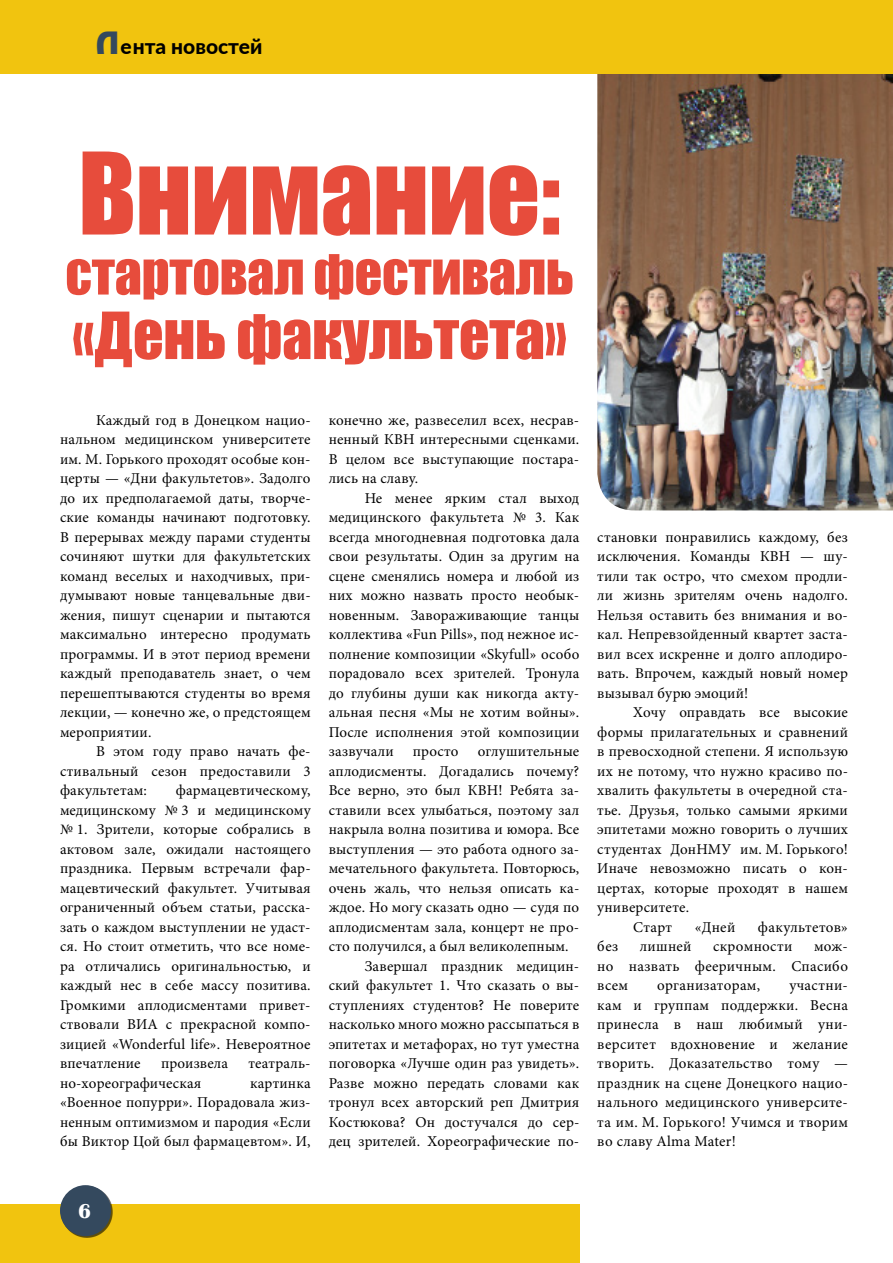
<style>
.page{position:relative;width:893px;height:1263px;background:#fff}
.page>*{position:absolute;margin:0;border:0;box-sizing:border-box;transform-origin:0 0}
.t1{font:105px "Impact";letter-spacing:-.005em;color:#e74c3c}
.t2{font:60px "Impact";letter-spacing:-.005em;color:#e74c3c}
.t3{font:54px "Impact";letter-spacing:-.005em;color:#e74c3c}
.t4{font:800 21px "Lato";color:#000}
.t5{font:700 21px "Britannic";color:#fff}
.t6{font:15px/19.5px "Minion Pro";letter-spacing:.01em;color:#000;text-align:justify}
.s1{font-family:"Adver Gothic";font-weight:400;font-size:30px;color:#34495e}
</style>
<div class="page">
<img style="left:597px;top:74px;width:296px;height:436px">
<div style="left:0;top:0;width:893px;height:74px;background:#f1c40f"></div>
<div style="left:0;top:1204px;width:579px;height:59px;background:#f1c40f"></div>
<div style="left:61px;top:1186px;width:51px;height:51px;background:#000;opacity:.6"></div>
<div style="left:60px;top:1185px;width:51px;height:51px;background:#34495e;border-radius:50%"></div>
<h3 class="t4" style="left:96px;top:31px;width:168px"><span class="s1">Л</span>ента новостей</h3>
<h1 class="t1" style="left:78px;top:112px;width:484px">Внимание:</h1>
<h3 class="t3" style="left:65px;top:231px;width:510px">стартовал фестиваль</h3>
<h2 class="t2" style="left:72px;top:289px;width:496px">«День факультета»</h2>
<p class="t6" style="left:60px;top:410px;width:252px;text-indent:36px">Каждый год в Донецком нацио&shy;нальном медицинском университете им. М. Горького проходят особые кон&shy;церты — «Дни факультетов». Задолго до их предполагаемой даты, творче&shy;ские команды начинают подготовку.<br>В перерывах между парами студенты сочиняют шутки для факультетских команд веселых и находчивых, при&shy;думывают новые танцевальные дви&shy;жения, пишут сценарии и пытаются максимально интересно продумать программы. И в этот период времени каждый преподаватель знает, о чем перешептываются студенты во время лекции, — конечно же, о предстоящем мероприятии.</p>
<p class="t6" style="left:60px;top:742px;width:252px;text-indent:36px">В этом году право начать фе&shy;стивальный сезон предоставили 3 факультетам:</p>
<p class="t6" style="left:60px;top:781px;width:252px;text-indent:116px">фармацевтическому, медицинскому № 3 и медицинскому № 1. Зрители, которые собрались в актовом зале, ожидали настоящего праздника. Первым встречали фар&shy;мацевтический факультет. Учитывая ограниченный объем статьи, расска&shy;зать о каждом выступлении не удаст&shy;ся. Но стоит отметить, что все номе&shy;ра отличались оригинальностью, и каждый нес в себе массу позитива.<br>Громкими аплодисментами привет&shy;ствовали ВИА с прекрасной компо&shy;зицией «Wonderful life». Невероятное впечатление</p>
<p class="t6" style="left:161px;top:1054px;width:68px">произвела</p>
<p class="t6" style="left:248px;top:1054px;width:64px">театраль-</p>
<p class="t6" style="left:60px;top:1073px;width:143px">но-хореографическая</p>
<p class="t6" style="left:60px;top:1073px;width:252px;text-indent:190px">картинка «Военное попурри». Порадовала жиз&shy;ненным оптимизмом и пародия «Если бы Виктор Цой был фармацевтом». И,</p>
<p class="t6" style="left:329px;top:410px;width:252px">конечно же, развеселил всех, несрав&shy;ненный КВН интересными сценками.<br>В целом все выступающие постара&shy;лись на славу.</p>
<p class="t6" style="left:329px;top:488px;width:252px;text-indent:36px">Не менее ярким стал выход медицинского факультета № 3. Как всегда многодневная подготовка дала свои результаты. Один за другим на сцене сменялись номера и любой из них можно назвать просто необык&shy;новенным. Завораживающие танцы коллектива «Fun Pills», под нежное ис&shy;полнение композиции «Skyfull» особо порадовало всех зрителей. Тронула до глубины души как никогда акту&shy;альная песня «Мы не хотим войны».<br>После исполнения этой композиции зазвучали</p>
<p class="t6" style="left:413px;top:742px;width:47px">просто</p>
<p class="t6" style="left:478px;top:742px;width:103px">оглушительные</p>
<p class="t6" style="left:329px;top:761px;width:252px">аплодисменты. Догадались почему?</p>
<p class="t6" style="left:329px;top:781px;width:252px">Все верно, это был КВН! Ребята за-</p>
<p class="t6" style="left:329px;top:800px;width:252px">ставили всех улыбаться, поэтому зал</p>
<p class="t6" style="left:329px;top:820px;width:252px">накрыла волна позитива и юмора. Все</p>
<p class="t6" style="left:329px;top:839px;width:252px">выступления — это работа одного за-</p>
<p class="t6" style="left:329px;top:859px;width:252px">мечательного факультета. Повторюсь,</p>
<p class="t6" style="left:329px;top:878px;width:252px">очень жаль, что нельзя описать ка-</p>
<p class="t6" style="left:329px;top:898px;width:252px">ждое. Но могу сказать одно — судя по</p>
<p class="t6" style="left:329px;top:917px;width:252px">аплодисментам зала, концерт не про-</p>
<p class="t6" style="left:329px;top:937px;width:241px">сто получился, а был великолепным.</p>
<p class="t6" style="left:365px;top:956px;width:216px">Завершал праздник медицин-</p>
<p class="t6" style="left:329px;top:976px;width:252px">ский факультет 1. Что сказать о вы-</p>
<p class="t6" style="left:329px;top:995px;width:252px">ступлениях студентов? Не поверите</p>
<p class="t6" style="left:329px;top:1015px;width:252px">насколько много можно рассыпаться в</p>
<p class="t6" style="left:329px;top:1034px;width:252px">эпитетах и метафорах, но тут уместна</p>
<p class="t6" style="left:329px;top:1054px;width:252px">поговорка «Лучше один раз увидеть».</p>
<p class="t6" style="left:329px;top:1073px;width:252px">Разве можно передать словами как</p>
<p class="t6" style="left:329px;top:1093px;width:252px">тронул всех авторский реп Дмитрия</p>
<p class="t6" style="left:329px;top:1112px;width:252px">Костюкова? Он достучался до сер-</p>
<p class="t6" style="left:329px;top:1132px;width:252px">дец зрителей. Хореографические по-</p>
<p class="t6" style="left:597px;top:527px;width:252px">становки понравились каждому, без исключения. Команды КВН — шу&shy;тили так остро, что смехом продли&shy;ли жизнь зрителям очень надолго.<br>Нельзя оставить без внимания и во&shy;кал. Непревзойденный квартет заста&shy;вил всех искренне и долго аплодиро&shy;вать. Впрочем, каждый новый номер вызывал бурю эмоций!</p>
<p class="t6" style="left:633px;top:703px;width:216px">Хочу оправдать все высокие</p>
<p class="t6" style="left:597px;top:722px;width:252px">формы прилагательных и сравнений</p>
<p class="t6" style="left:597px;top:742px;width:252px">в превосходной степени. Я использую</p>
<p class="t6" style="left:597px;top:761px;width:252px">их не потому, что нужно красиво по-</p>
<p class="t6" style="left:597px;top:781px;width:252px">хвалить факультеты в очередной ста-</p>
<p class="t6" style="left:597px;top:800px;width:252px">тье. Друзья, только самыми яркими</p>
<p class="t6" style="left:597px;top:820px;width:252px">эпитетами можно говорить о лучших</p>
<p class="t6" style="left:597px;top:839px;width:252px">студентах ДонНМУ им. М. Горького!</p>
<p class="t6" style="left:597px;top:859px;width:252px">Иначе невозможно писать о кон-</p>
<p class="t6" style="left:597px;top:878px;width:252px">цертах, которые проходят в нашем</p>
<p class="t6" style="left:597px;top:898px;width:93px">университете.</p>
<p class="t6" style="left:633px;top:917px;width:40px">Старт</p>
<p class="t6" style="left:695px;top:917px;width:42px">«Дней</p>
<p class="t6" style="left:758px;top:917px;width:92px">факультетов»</p>
<p class="t6" style="left:597px;top:937px;width:23px">без</p>
<p class="t6" style="left:640px;top:937px;width:53px">лишней</p>
<p class="t6" style="left:713px;top:937px;width:81px">скромности</p>
<p class="t6" style="left:597px;top:937px;width:252px;text-indent:217px">мож&shy;но назвать фееричным. Спасибо всем</p>
<p class="t6" style="left:657px;top:976px;width:105px">организаторам,</p>
<p class="t6" style="left:597px;top:976px;width:252px;text-indent:192px">участни&shy;кам и группам поддержки. Весна принесла в наш любимый уни&shy;верситет вдохновение и желание творить. Доказательство тому — праздник на сцене Донецкого нацио&shy;нального медицинского университе&shy;та им. М. Горького! Учимся и творим во славу Alma Mater!</p>
<h3 class="t5" style="left:78px;top:1199px;width:14px">6</h3>
</div>
